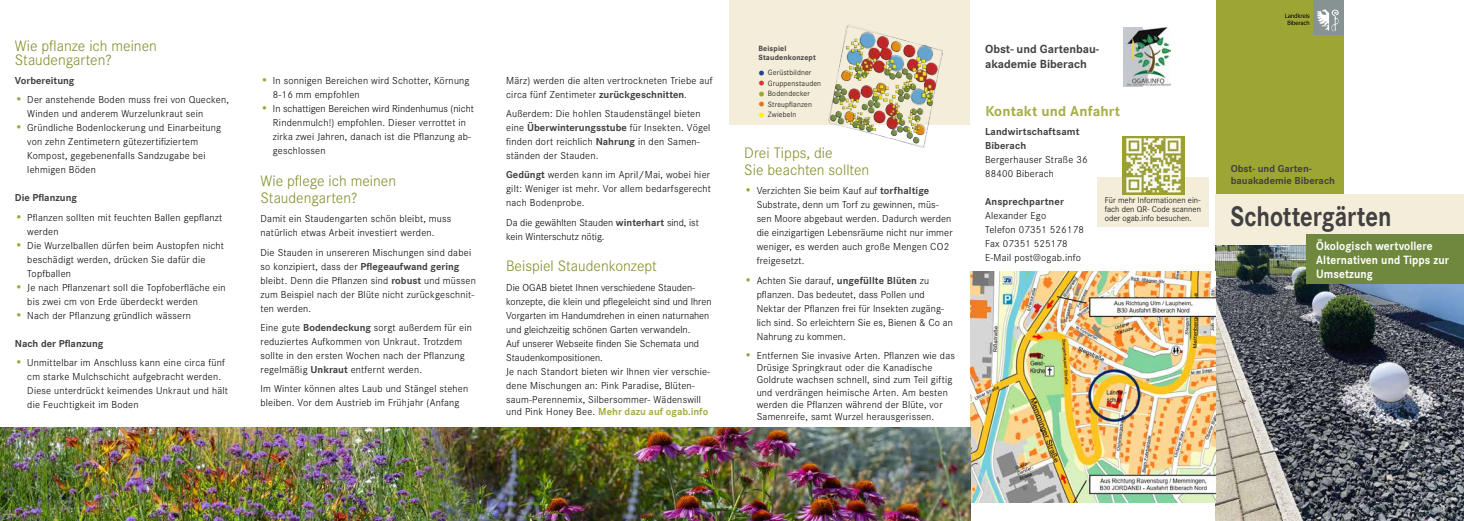
<style>
.page{position:relative;width:1464px;height:521px;background:#fff}
.page>*{position:absolute;margin:0;border:0;box-sizing:border-box;transform-origin:0 0}
.t1{font:700 29.4px "Corporate S";color:#414042;scale:.83 1}
.t2{font:300 17.5px "Corporate S";color:#25408f}
.t3{font:300 17.5px "Corporate S";color:#e03237}
.t4{font:300 17.5px "Corporate S";color:#9da534}
.t5{font:300 17.5px "Corporate S";color:#da761c}
.t6{font:300 17.5px "Corporate S";color:#fff200}
.t7{font:300 15.75px/17.5px "Corporate S";color:#838c2a}
.t8{font:700 14.88px "Corporate S";letter-spacing:.01em;color:#a5ac47}
.t9{font:700 12.51px/14px "Corporate S";letter-spacing:.01em;color:#fff;scale:.91 1}
.t10{font:700 12.25px/15.8px "Corporate S";color:#414042}
.t11{font:300 10.5px/14px "Corporate S";letter-spacing:.02em;color:#000}
.t12{font:300 10.5px/14px "Corporate S";color:#000}
.t13{font:700 10.5px/12.2px "Corporate S";color:#414042}
.t14{font:700 10.5px "Corporate S";color:#a5ac47}
.t15{font:300 8.75px/8.8px "Corporate S";color:#000;text-align:justify}
.t16{font:300 7.88px/10.5px "Corporate S";letter-spacing:.02em;color:#000}
.t17{font:700 7.88px/8.8px "Corporate S";letter-spacing:.02em;color:#414042}
.s1{font-size:12.25px;color:#9da534}
.s2{font-weight:700;color:#414042}
.s3{font-weight:300;color:#000}
</style>
<div class="page">
<div style="left:729px;top:0;width:241px;height:125px;background:#f3edd9"></div>
<img style="left:1215px;top:245px;width:248px;height:276px">
<div style="left:1215px;top:0;width:128px;height:220px;background:#9da534"></div>
<div style="left:1313px;top:0;width:30px;height:34px;background:#879292"></div>
<svg style="left:1317px;top:9px;width:21px;height:22px"></svg>
<svg style="left:1285px;top:13px;width:24px;height:12px"></svg>
<div style="left:1215px;top:194px;width:248px;height:51px;background:#f3edd9"></div>
<div style="left:1306px;top:234px;width:157px;height:50px;background:#70883e"></div>
<img style="left:1123px;top:27px;width:47px;height:60px">
<img style="left:970px;top:271px;width:245px;height:231px">
<img style="left:828px;top:25px;width:114px;height:122px">
<img style="left:0;top:427px;width:970px;height:94px">
<div style="left:1097px;top:177px;width:112px;height:50px;background:#f3edd9"></div>
<img style="left:1122px;top:136px;width:62px;height:58px">
<h3 class="t7" style="left:15px;top:39px;width:143px;line-height:14px">Wie pflanze ich meinen<br>Staudengarten?</h3>
<p class="t13" style="left:15px;top:75px;width:61px">Vorbereitung</p>
<p class="t11" style="left:27px;top:93px;width:203px;text-indent:-12px"><span class="s1">•</span> Der anstehende Boden muss frei von Quecken,<br>Winden und anderem Wurzelunkraut sein</p>
<p class="t11" style="left:27px;top:121px;width:195px;text-indent:-12px"><span class="s1">•</span> Gründliche Bodenlockerung und Einarbeitung von zehn Zentimetern gütezertifiziertem Kompost, gegebenenfalls Sandzugabe bei lehmigen Böden</p>
<p class="t13" style="left:15px;top:192px;width:64px">Die Pflanzung</p>
<p class="t11" style="left:27px;top:210px;width:197px;text-indent:-12px"><span class="s1">•</span> Pflanzen sollten mit feuchten Ballen gepflanzt werden</p>
<p class="t11" style="left:27px;top:238px;width:198px;text-indent:-12px"><span class="s1">•</span> Die Wurzelballen dürfen beim Austopfen nicht beschädigt werden, drücken Sie dafür die<br>Topfballen</p>
<p class="t11" style="left:27px;top:280px;width:200px;text-indent:-12px"><span class="s1">•</span> Je nach Pflanzenart soll die Topfoberfläche ein bis zwei cm von Erde überdeckt werden</p>
<p class="t11" style="left:15px;top:308px;width:178px"><span class="s1">•</span> Nach der Pflanzung gründlich wässern</p>
<p class="t13" style="left:15px;top:337px;width:90px">Nach der Pflanzung</p>
<p class="t11" style="left:27px;top:355px;width:202px;text-indent:-12px"><span class="s1">•</span> Unmittelbar im Anschluss kann eine circa fünf cm starke Mulchschicht aufgebracht werden.<br>Diese unterdrückt keimendes Unkraut und hält die Feuchtigkeit im Boden</p>
<p class="t11" style="left:273px;top:74px;width:198px;text-indent:-12px"><span class="s1">•</span> In sonnigen Bereichen wird Schotter, Körnung<br>8-16 mm empfohlen</p>
<p class="t11" style="left:273px;top:102px;width:202px;text-indent:-12px"><span class="s1">•</span> In schattigen Bereichen wird Rindenhumus (nicht Rindenmulch!) empfohlen. Dieser verrottet in zirka zwei Jahren, danach ist die Pflanzung ab&shy;geschlossen</p>
<h3 class="t7" style="left:260px;top:172px;width:137px">Wie pflege ich meinen<br>Staudengarten?</h3>
<p class="t11" style="left:260px;top:212px;width:192px">Damit ein Staudengarten schön bleibt, muss natürlich etwas Arbeit investiert werden.</p>
<p class="t11" style="left:260px;top:245px;width:217px">Die Stauden in unsereren Mischungen sind dabei so konzipiert, dass der <span class="s2">Pflegeaufwand gering </span>bleibt. Denn die Pflanzen sind <span class="s2">robust</span> und müssen zum Beispiel nach der Blüte nicht zurückgeschnit&shy;ten werden.</p>
<p class="t11" style="left:260px;top:320px;width:213px">Eine gute <span class="s2">Bodendeckung</span> sorgt außerdem für ein reduziertes Aufkommen von Unkraut. Trotzdem sollte in den ersten Wochen nach der Pflanzung regelmäßig <span class="s2">Unkraut</span> entfernt werden.</p>
<p class="t11" style="left:260px;top:382px;width:209px">Im Winter können altes Laub und Stängel stehen bleiben. Vor dem Austrieb im Frühjahr (Anfang</p>
<p class="t11" style="left:506px;top:74px;width:208px">März) werden die alten vertrockneten Triebe auf circa fünf Zentimeter <span class="s2">zurückgeschnitten</span>.</p>
<p class="t11" style="left:506px;top:107px;width:206px">Außerdem: Die hohlen Staudenstängel bieten eine <span class="s2">Überwinterungsstube</span> für Insekten. Vögel finden dort reichlich <span class="s2">Nahrung</span> in den Samen&shy;ständen der Stauden.</p>
<p class="t11" style="left:506px;top:168px;width:206px;text-align:justify"><span class="s2">Gedüngt</span> werden kann im April/Mai, wobei hier gilt: Weniger ist mehr. Vor allem bedarfsgerecht nach Bodenprobe.</p>
<p class="t12" style="left:506px;top:215px;width:194px">Da die gewählten Stauden <span class="s2">winterhart</span> sind, ist kein Winterschutz nötig.</p>
<h3 class="t7" style="left:506px;top:257px;width:152px">Beispiel Staudenkonzept</h3>
<p class="t12" style="left:506px;top:280px;width:207px">Die OGAB bietet Ihnen verschiedene Stauden&shy;konzepte, die klein und pflegeleicht sind und Ihren Vorgarten im Handumdrehen in einen naturnahen und gleichzeitig schönen Garten verwandeln.<br>Auf unserer Webseite finden Sie Schemata und Staudenkompositionen.<br>Je nach Standort bieten wir Ihnen vier verschie&shy;dene Mischungen an: Pink Paradise, Blüten&shy;saum-Perennemix, Silbersommer- Wädenswill</p>
<p class="t14" style="left:506px;top:405px;width:204px"><span class="s3">und Pink Honey Bee.</span> Mehr dazu auf ogab.info</p>
<p class="t17" style="left:758px;top:44px;width:59px">Beispiel<br>Staudenkonzept</p>
<p class="t16" style="left:768px;top:67px;width:55px">Gerüstbildner<br>Gruppenstauden<br>Bodendecker<br>Streupflanzen<br>Zwiebeln</p>
<h2 class="t2" style="left:755px;top:63px;width:13px">•</h2>
<h2 class="t3" style="left:755px;top:74px;width:13px">•</h2>
<h2 class="t4" style="left:755px;top:84px;width:13px">•</h2>
<h2 class="t5" style="left:755px;top:95px;width:13px">•</h2>
<h2 class="t6" style="left:755px;top:105px;width:13px">•</h2>
<h3 class="t7" style="left:744px;top:144px;width:126px">Drei Tipps, die<br>Sie beachten sollten</h3>
<p class="t11" style="left:756px;top:184px;width:197px;text-indent:-12px"><span class="s1">•</span> Verzichten Sie beim Kauf auf <span class="s2">torfhaltige </span>Substrate, denn um Torf zu gewinnen, müs&shy;sen Moore abgebaut werden. Dadurch werden die einzigartigen Lebensräume nicht nur immer weniger, es werden auch große Mengen CO2 freigesetzt.</p>
<p class="t11" style="left:756px;top:273px;width:198px;text-indent:-12px"><span class="s1">•</span> Achten Sie darauf, <span class="s2">ungefüllte Blüten</span> zu pflanzen. Das bedeutet, dass Pollen und Nektar der Pflanzen frei für Insekten zugäng&shy;lich sind. So erleichtern Sie es, Bienen &amp; Co an Nahrung zu kommen.</p>
<p class="t11" style="left:756px;top:349px;width:200px;line-height:12.2px;text-indent:-12px"><span class="s1">•</span> Entfernen Sie invasive Arten. Pflanzen wie das Drüsige Springkraut oder die Kanadische Goldrute wachsen schnell, sind zum Teil giftig und verdrängen heimische Arten. Am besten werden die Pflanzen während der Blüte, vor Samenreife, samt Wurzel herausgerissen.</p>
<p class="t10" style="left:985px;top:41px;width:116px">Obst- und Gartenbau&shy;akademie Biberach</p>
<h3 class="t8" style="left:985px;top:102px;width:136px">Kontakt und Anfahrt</h3>
<p class="t13" style="left:985px;top:125px;width:96px;line-height:14px">Landwirtschaftsamt<br>Biberach</p>
<p class="t11" style="left:985px;top:152px;width:104px">Bergerhauser Straße 36<br>88400 Biberach</p>
<p class="t13" style="left:985px;top:195px;width:80px">Ansprechpartner</p>
<p class="t11" style="left:985px;top:208px;width:100px">Alexander Ego<br>Telefon 07351 526178<br>Fax 07351 525178<br>E-Mail post@ogab.info</p>
<p class="t15" style="left:1104px;top:196px;width:98px">Für mehr Informationen ein&shy;fach den QR- Code scannen oder ogab.info besuchen.</p>
<p class="t13" style="left:1230px;top:162px;width:106px">Obst- und Garten&shy;bauakademie Biberach</p>
<h1 class="t1" style="left:1230px;top:199px;width:195px">Schottergärten</h1>
<p class="t9" style="left:1316px;top:239px;width:147px">Ökologisch wertvollere<br>Alternativen und Tipps zur<br>Umsetzung</p>
</div>
